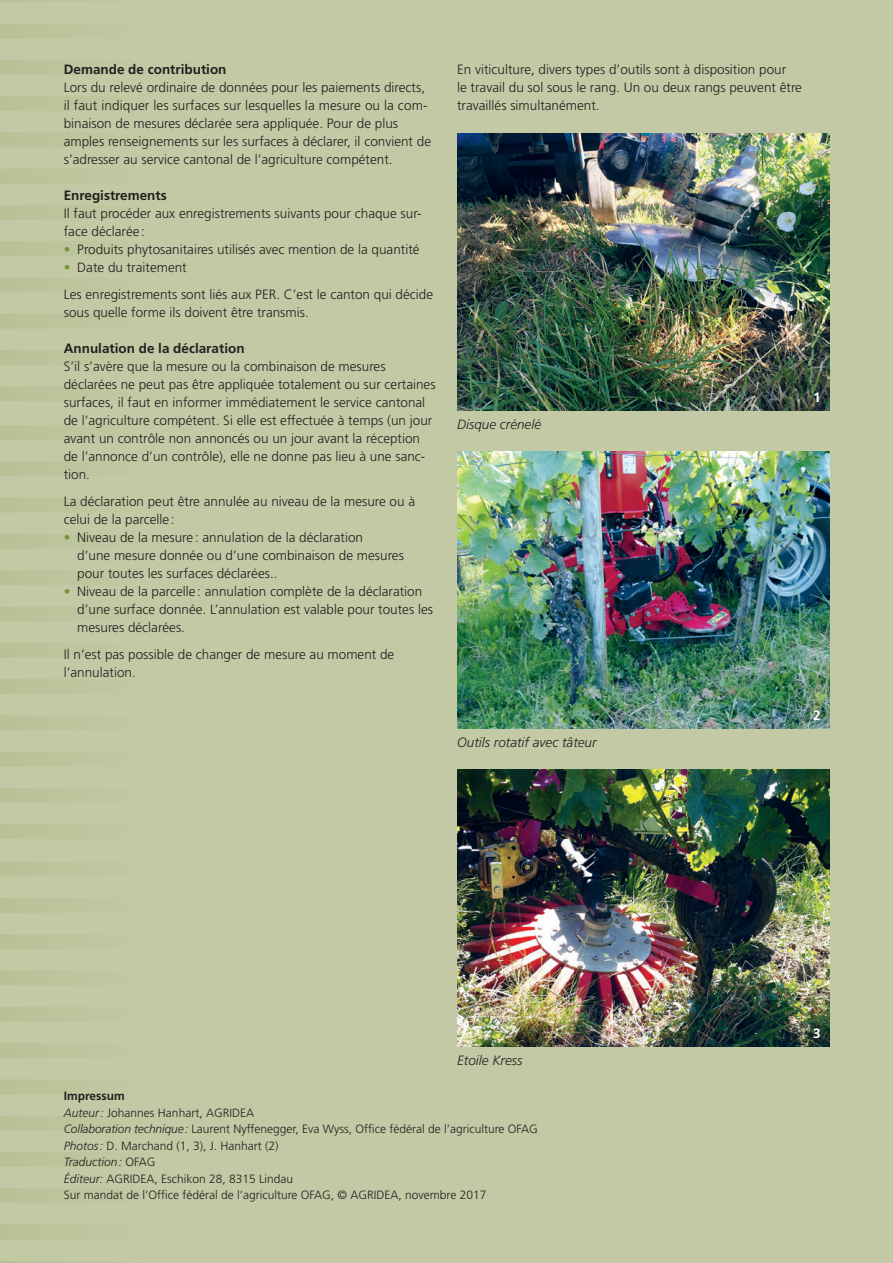
<style>
.page{position:relative;width:893px;height:1263px;background:#c3c9a4}
.page>*{position:absolute;margin:0;border:0;box-sizing:border-box;transform-origin:0 0}
._03_9_Pt_Grundtext{font:300 13.5px/18px "Frutiger";color:#231f20}
._03_9_Pt_Grundtext-2{font:700 13.5px "Frutiger";color:#231f20}
._03_9_Pt_Grundtext-3{font:italic 300 13.5px "Frutiger";color:#231f20}
._03_9_Pt_Grundtext-4{font:700 13.5px "Frutiger";color:#fff}
._05_8Pt_Impressum{font:300 12px "Frutiger";color:#231f20}
._03_9_Pt_Grundtext-5{font:300 12px "Frutiger";color:#231f20}
._03_9_Pt_Grundtext-6{font:italic 300 12px "Frutiger";color:#231f20}
._05_8Pt_Impressum-2{font:700 12px "Frutiger";color:#231f20}
.s1{color:#779340}
.s2{font-style:italic}
.s3{font-style:normal}
</style>
<div class="page">
<hr style="left:0;top:0;width:191px;height:2px;background:#779340">
<div style="left:0;top:24px;width:191px;height:15px;background:#bfc69f"></div>
<div style="left:0;top:60px;width:191px;height:15px;background:#bfc69f"></div>
<div style="left:0;top:96px;width:191px;height:15px;background:#bfc69f"></div>
<div style="left:0;top:132px;width:191px;height:15px;background:#bfc69f"></div>
<div style="left:0;top:169px;width:191px;height:15px;background:#bfc69f"></div>
<div style="left:0;top:205px;width:191px;height:15px;background:#bfc69f"></div>
<div style="left:0;top:241px;width:191px;height:15px;background:#bfc69f"></div>
<div style="left:0;top:277px;width:191px;height:15px;background:#bfc69f"></div>
<div style="left:0;top:314px;width:191px;height:15px;background:#bfc69f"></div>
<div style="left:0;top:350px;width:191px;height:15px;background:#bfc69f"></div>
<div style="left:0;top:386px;width:191px;height:15px;background:#bfc69f"></div>
<div style="left:0;top:425px;width:191px;height:15px;background:#bfc69f"></div>
<div style="left:0;top:461px;width:191px;height:15px;background:#bfc69f"></div>
<div style="left:0;top:498px;width:191px;height:15px;background:#bfc69f"></div>
<div style="left:0;top:534px;width:191px;height:15px;background:#bfc69f"></div>
<div style="left:0;top:570px;width:191px;height:15px;background:#bfc69f"></div>
<div style="left:0;top:606px;width:191px;height:15px;background:#bfc69f"></div>
<div style="left:0;top:643px;width:191px;height:15px;background:#bfc69f"></div>
<div style="left:0;top:679px;width:191px;height:15px;background:#bfc69f"></div>
<div style="left:0;top:715px;width:191px;height:15px;background:#bfc69f"></div>
<div style="left:0;top:751px;width:191px;height:15px;background:#bfc69f"></div>
<div style="left:0;top:788px;width:191px;height:15px;background:#bfc69f"></div>
<div style="left:0;top:824px;width:191px;height:15px;background:#bfc69f"></div>
<div style="left:0;top:862px;width:191px;height:15px;background:#bfc69f"></div>
<div style="left:0;top:898px;width:191px;height:15px;background:#bfc69f"></div>
<div style="left:0;top:934px;width:191px;height:15px;background:#bfc69f"></div>
<div style="left:0;top:970px;width:191px;height:15px;background:#bfc69f"></div>
<div style="left:0;top:1007px;width:191px;height:15px;background:#bfc69f"></div>
<div style="left:0;top:1043px;width:191px;height:15px;background:#bfc69f"></div>
<div style="left:0;top:1079px;width:191px;height:15px;background:#bfc69f"></div>
<div style="left:0;top:1115px;width:191px;height:15px;background:#bfc69f"></div>
<div style="left:0;top:1152px;width:191px;height:15px;background:#bfc69f"></div>
<div style="left:0;top:1188px;width:191px;height:15px;background:#bfc69f"></div>
<div style="left:0;top:1224px;width:191px;height:15px;background:#bfc69f"></div>
<hr style="left:0;top:1261px;width:191px;height:2px;background:#779340">
<img style="left:457px;top:770px;width:372px;height:276px">
<img style="left:457px;top:134px;width:372px;height:276px">
<img style="left:457px;top:452px;width:372px;height:276px">
<p class="_03_9_Pt_Grundtext-2" style="left:64px;top:62px;width:164px">Demande de contribution</p>
<p class="_03_9_Pt_Grundtext" style="left:64px;top:79px;width:369px">Lors du relevé ordinaire de données pour les paiements directs, il faut indiquer les surfaces sur lesquelles la mesure ou la com&shy;binaison de mesures déclarée sera appliquée. Pour de plus amples renseignements sur les surfaces à déclarer, il convient de s’adresser au service cantonal de l’agriculture compétent.</p>
<p class="_03_9_Pt_Grundtext-2" style="left:64px;top:188px;width:105px">Enregistrements</p>
<p class="_03_9_Pt_Grundtext" style="left:64px;top:205px;width:359px">Il faut procéder aux enregistrements suivants pour chaque sur&shy;face déclarée :</p>
<p class="_03_9_Pt_Grundtext" style="left:64px;top:241px;width:357px"><span class="s1">•</span> Produits phytosanitaires utilisés avec mention de la quantité</p>
<p class="_03_9_Pt_Grundtext" style="left:64px;top:259px;width:124px"><span class="s1">•</span> Date du traitement</p>
<p class="_03_9_Pt_Grundtext" style="left:64px;top:286px;width:371px">Les enregistrements sont liés aux PER. C’est le canton qui décide sous quelle forme ils doivent être transmis.</p>
<p class="_03_9_Pt_Grundtext-2" style="left:64px;top:341px;width:182px">Annulation de la déclaration</p>
<p class="_03_9_Pt_Grundtext" style="left:64px;top:358px;width:373px">S’il s’avère que la mesure ou la combinaison de mesures déclarées ne peut pas être appliquée totalement ou sur certaines surfaces, il faut en informer immédiatement le service cantonal de l’agriculture compétent. Si elle est effectuée à temps (un jour avant un contrôle non annoncés ou un jour avant la réception de l’annonce d’un contrôle), elle ne donne pas lieu à une sanc&shy;tion.</p>
<p class="_03_9_Pt_Grundtext" style="left:64px;top:493px;width:353px">La déclaration peut être annulée au niveau de la mesure ou à celui de la parcelle :</p>
<p class="_03_9_Pt_Grundtext" style="left:77px;top:529px;width:328px;text-indent:-14px"><span class="s1">•</span> Niveau de la mesure : annulation de la déclaration<br>d’une mesure donnée ou d’une combinaison de mesures pour toutes les surfaces déclarées..</p>
<p class="_03_9_Pt_Grundtext" style="left:77px;top:583px;width:357px;text-indent:-14px"><span class="s1">•</span> Niveau de la parcelle : annulation complète de la déclaration d’une surface donnée. L’annulation est valable pour toutes les mesures déclarées.</p>
<p class="_03_9_Pt_Grundtext" style="left:64px;top:646px;width:332px">Il n’est pas possible de changer de mesure au moment de l’annulation.</p>
<p class="_03_9_Pt_Grundtext" style="left:457px;top:61px;width:346px">En viticulture, divers types d’outils sont à disposition pour<br>le travail du sol sous le rang. Un ou deux rangs peuvent être travaillés simultanément.</p>
<p class="_03_9_Pt_Grundtext-3" style="left:457px;top:417px;width:86px">Disque crénelé</p>
<p class="_03_9_Pt_Grundtext-3" style="left:457px;top:735px;width:141px">Outils rotatif avec tâteur</p>
<p class="_03_9_Pt_Grundtext-4" style="left:813px;top:389px;width:9px">1</p>
<p class="_03_9_Pt_Grundtext-4" style="left:813px;top:707px;width:9px">2</p>
<p class="_03_9_Pt_Grundtext-3" style="left:457px;top:1053px;width:67px">Etoile Kress</p>
<p class="_05_8Pt_Impressum-2" style="left:64px;top:1089px;width:63px">Impressum</p>
<p class="_05_8Pt_Impressum" style="left:64px;top:1106px;width:192px"><span class="s2">Auteur:</span> Johannes Hanhart, AGRIDEA</p>
<p class="_05_8Pt_Impressum" style="left:64px;top:1122px;width:476px"><span class="s2">Collaboration technique:</span> Laurent Nyffenegger, Eva Wyss, Office fédéral de l’agriculture OFAG</p>
<p class="_05_8Pt_Impressum" style="left:64px;top:1139px;width:216px"><span class="s2">Photos:</span> D. Marchand (1, 3), J. Hanhart (2)</p>
<p class="_03_9_Pt_Grundtext-6" style="left:64px;top:1155px;width:93px">Traduction: <span class="s3">OFAG</span></p>
<p class="_05_8Pt_Impressum" style="left:64px;top:1172px;width:231px"><span class="s2">Éditeur:</span> AGRIDEA, Eschikon 28, 8315 Lindau</p>
<p class="_03_9_Pt_Grundtext-5" style="left:64px;top:1188px;width:424px">Sur mandat de l’Office fédéral de l’agriculture OFAG, © AGRIDEA, novembre 2017</p>
<p class="_03_9_Pt_Grundtext-4" style="left:813px;top:1025px;width:9px">3</p>
</div>
